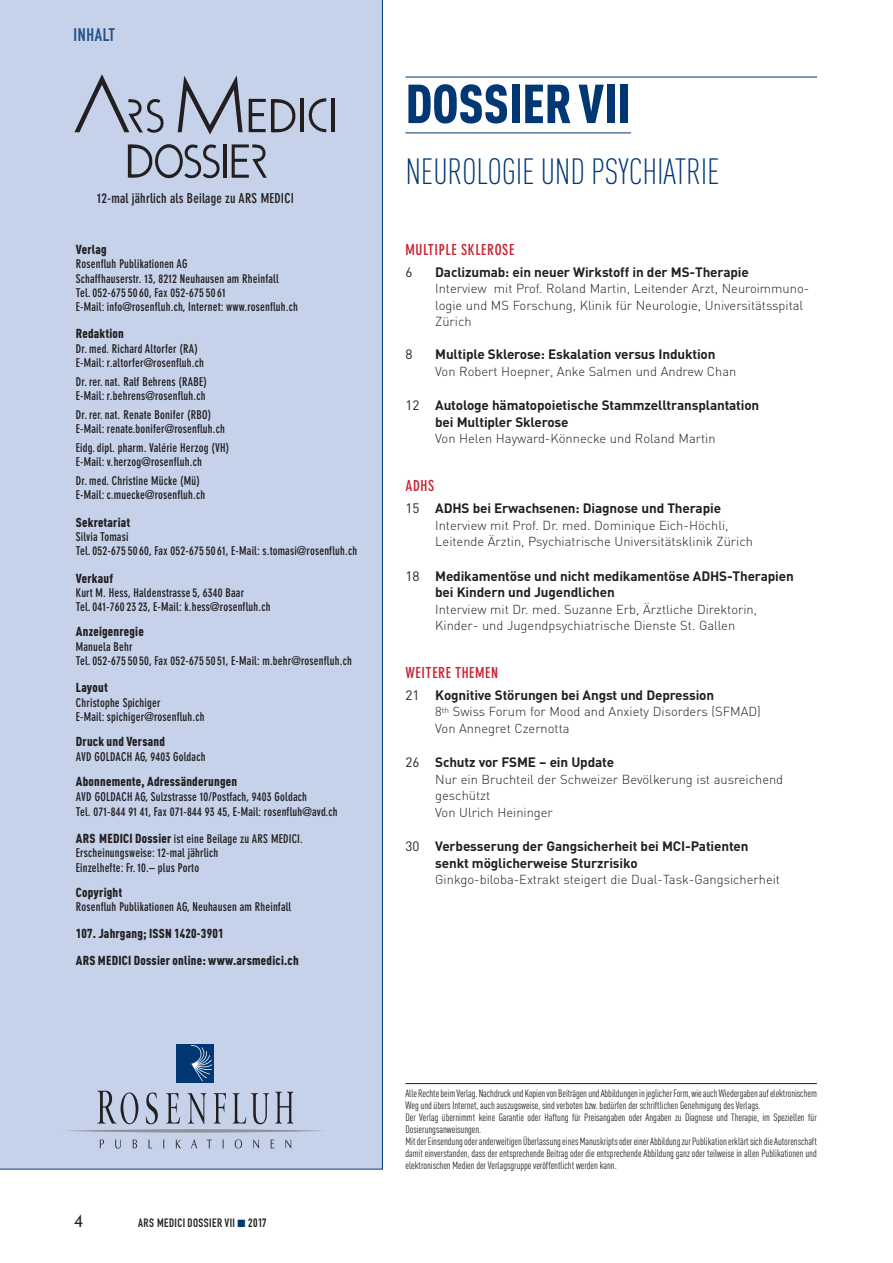
<style>
.page{position:relative;width:893px;height:1263px;background:#fff}
.page>*{position:absolute;margin:0;border:0;box-sizing:border-box;transform-origin:0 0}
.t1{font:900 54px "DIN Cond";color:#013874}
.t2{font:300 36px "DIN Cond";letter-spacing:-.005em;color:#013874}
.t3{font:18px "DIN Engschrift";letter-spacing:.035em;color:#255188}
.t4{font:300 16.5px "DIN Neuzeit Grotesk";color:#231f20}
.t5{font:700 condensed 15px "DIN Neuzeit Grotesk";letter-spacing:.04em;color:#c82434}
.t6{font:700 13.5px/16.5px "DIN";letter-spacing:-.01em;color:#231f20}
.t7{font:700 condensed 13.5px "DIN Neuzeit Grotesk";letter-spacing:.015em;color:#231f20}
.t8{font:13.5px "DIN";color:#231f20}
.t9{font:300 12.9px/16.5px "DIN";color:#231f20}
.t10{font:900 12.9px/27.2px "DIN Cond";letter-spacing:.015em;color:#231f20}
.t11{font:700 condensed 12px/14.4px "DIN Neuzeit Grotesk";letter-spacing:.015em;color:#231f20}
.t12{font:12px "DIN Engschrift";letter-spacing:.035em;color:#231f20}
.t13{font:10.5px/12px "DIN Cond";letter-spacing:-.005em;color:#231f20}
.s1{font-family:"DIN Cond";font-weight:900;font-stretch:normal;font-size:12.9px}
.s2{font-weight:400}
.s3{color:#013874}
</style>
<div class="page">
<hr style="left:405px;top:77px;width:412px;height:1px;background:#013874">
<hr style="left:405px;top:133px;width:226px;height:1px;background:#013874">
<hr style="left:405px;top:1083px;width:412px;height:1px;background:#231f20">
<div style="left:0;top:0;width:383px;height:1169px;background:#c6d2ea"></div>
<svg style="left:178px;top:76px;width:65px;height:58px;background:#9fa7ba"></svg>
<svg style="left:308px;top:98px;width:18px;height:34px"></svg>
<hr style="left:332px;top:99px;width:3px;height:33px;background:#231f20">
<hr style="left:300px;top:99px;width:4px;height:33px;background:#231f20">
<svg style="left:74px;top:74px;width:90px;height:59px;background:#acb5c9"></svg>
<svg style="left:249px;top:98px;width:47px;height:35px;background:#9198a9"></svg>
<hr style="left:224px;top:144px;width:3px;height:34px;background:#231f20">
<svg style="left:232px;top:144px;width:35px;height:34px"></svg>
<svg style="left:128px;top:144px;width:92px;height:34px;background:#969daf"></svg>
<div style="left:176px;top:1044px;width:38px;height:38px;background:#013874"></div>
<svg style="left:191px;top:1045px;width:21px;height:36px"></svg>
<svg style="left:100px;top:1139px;width:4px;height:9px"></svg>
<svg style="left:115px;top:1139px;width:6px;height:9px"></svg>
<svg style="left:133px;top:1139px;width:4px;height:9px"></svg>
<svg style="left:149px;top:1139px;width:3px;height:9px"></svg>
<svg style="left:176px;top:1139px;width:5px;height:9px"></svg>
<svg style="left:191px;top:1139px;width:6px;height:9px"></svg>
<svg style="left:207px;top:1139px;width:5px;height:9px"></svg>
<svg style="left:235px;top:1139px;width:7px;height:9px"></svg>
<svg style="left:253px;top:1139px;width:6px;height:9px"></svg>
<svg style="left:271px;top:1139px;width:3px;height:9px"></svg>
<svg style="left:286px;top:1139px;width:5px;height:9px"></svg>
<svg style="left:97px;top:1091px;width:41px;height:33px"></svg>
<svg style="left:146px;top:1092px;width:12px;height:32px"></svg>
<svg style="left:166px;top:1093px;width:14px;height:30px"></svg>
<svg style="left:188px;top:1093px;width:19px;height:31px"></svg>
<svg style="left:214px;top:1093px;width:12px;height:30px"></svg>
<svg style="left:233px;top:1093px;width:36px;height:31px"></svg>
<svg style="left:275px;top:1092px;width:18px;height:31px"></svg>
<hr style="left:64px;top:1129px;width:262px;height:3px;background:#919396;border-radius:50%">
<h3 class="t3" style="left:73px;top:28px;width:43px">INHALT</h3>
<p class="t7" style="left:97px;top:193px;width:198px">12-mal jährlich als Beilage zu ARS MEDICI</p>
<p class="t10" style="left:76px;top:237px;width:32px">Verlag</p>
<p class="t11" style="left:76px;top:258px;width:224px">Rosenfluh Publikationen AG<br>Schaffhauserstr. 13, 8212 Neuhausen am Rheinfall<br>Tel. 052-675 50 60, Fax 052-675 50 61<br>E-Mail: info@rosenfluh.ch, Internet: www.rosenfluh.ch</p>
<p class="t10" style="left:76px;top:321px;width:49px">Redaktion</p>
<p class="t11" style="left:76px;top:342px;width:130px">Dr. med. Richard Altorfer (RA)<br>E-Mail: r.altorfer@rosenfluh.ch</p>
<p class="t11" style="left:76px;top:375px;width:132px">Dr. rer. nat. Ralf Behrens (RABE)<br>E-Mail: r.behrens@rosenfluh.ch</p>
<p class="t11" style="left:76px;top:408px;width:151px">Dr. rer. nat. Renate Bonifer (RBO)<br>E-Mail: renate.bonifer@rosenfluh.ch</p>
<p class="t11" style="left:76px;top:442px;width:155px">Eidg. dipl. pharm. Valérie Herzog (VH)<br>E-Mail: v.herzog@rosenfluh.ch</p>
<p class="t11" style="left:76px;top:475px;width:131px">Dr. med. Christine Mücke (Mü)<br>E-Mail: c.muecke@rosenfluh.ch</p>
<p class="t10" style="left:76px;top:510px;width:56px">Sekretariat</p>
<p class="t11" style="left:76px;top:530px;width:283px">Silvia Tomasi<br>Tel. 052-675 50 60, Fax 052-675 50 61, E-Mail: s.tomasi@rosenfluh.ch</p>
<p class="t10" style="left:76px;top:565px;width:39px">Verkauf</p>
<p class="t11" style="left:76px;top:586px;width:196px">Kurt M. Hess, Haldenstrasse 5, 6340 Baar<br>Tel. 041-760 23 23, E-Mail: k.hess@rosenfluh.ch</p>
<p class="t10" style="left:76px;top:619px;width:69px">Anzeigenregie</p>
<p class="t11" style="left:76px;top:640px;width:277px">Manuela Behr<br>Tel. 052-675 50 50, Fax 052-675 50 51, E-Mail: m.behr@rosenfluh.ch</p>
<p class="t10" style="left:76px;top:675px;width:33px">Layout</p>
<p class="t11" style="left:76px;top:696px;width:130px">Christophe Spichiger<br>E-Mail: spichiger@rosenfluh.ch</p>
<p class="t10" style="left:76px;top:729px;width:91px">Druck und Versand</p>
<p class="t11" style="left:76px;top:750px;width:131px">AVD GOLDACH AG, 9403 Goldach</p>
<p class="t10" style="left:76px;top:768px;width:163px">Abonnemente, Adressänderungen</p>
<p class="t11" style="left:76px;top:790px;width:263px;line-height:15px">AVD GOLDACH AG, Sulzstrasse 10/Postfach, 9403 Goldach<br>Tel. 071-844 91 41, Fax 071-844 93 45, E-Mail: rosenfluh@avd.ch</p>
<p class="t11" style="left:76px;top:832px;width:229px"><span class="s1">ARS MEDICI Dossier</span> ist eine Beilage zu ARS MEDICI.<br>Erscheinungsweise: 12-mal jährlich<br>Einzelhefte: Fr. 10.– plus Porto</p>
<p class="t10" style="left:76px;top:879px;width:48px">Copyright</p>
<p class="t11" style="left:76px;top:900px;width:217px">Rosenfluh Publikationen AG, Neuhausen am Rheinfall</p>
<p class="t10" style="left:76px;top:921px;width:224px">107. Jahrgang; ISSN 1420-3901<br>ARS MEDICI Dossier online: www.arsmedici.ch</p>
<h1 class="t1" style="left:405px;top:85px;width:227px">DOSSIERVII</h1>
<h2 class="t2" style="left:405px;top:159px;width:316px">NEUROLOGIE UND PSYCHIATRIE</h2>
<p class="t5" style="left:405px;top:244px;width:110px">MULTIPLE SKLEROSE</p>
<p class="t8" style="left:405px;top:264px;width:9px">6</p>
<p class="t6" style="left:435px;top:264px;width:315px">Daclizumab: ein neuer Wirkstoff in der MS-Therapie</p>
<p class="t9" style="left:435px;top:281px;width:376px">Interview mit Prof. Roland Martin, Leitender Arzt, Neuroimmuno&shy;logie und MS Forschung, Klinik für Neurologie, Universitätsspital<br>Zürich</p>
<p class="t8" style="left:405px;top:347px;width:9px">8</p>
<p class="t6" style="left:435px;top:346px;width:282px">Multiple Sklerose: Eskalation versus Induktion</p>
<p class="t9" style="left:435px;top:363px;width:303px">Von Robert Hoepner, Anke Salmen und Andrew Chan</p>
<p class="t6" style="left:435px;top:397px;width:326px;text-indent:-30px"><span class="s2">12</span> Autologe hämatopoietische Stammzelltransplantation bei Multipler Sklerose</p>
<p class="t9" style="left:435px;top:431px;width:282px">Von Helen Hayward-Könnecke und Roland Martin</p>
<p class="t5" style="left:405px;top:480px;width:30px">ADHS</p>
<p class="t6" style="left:405px;top:500px;width:317px"><span class="s2">15</span> ADHS bei Erwachsenen: Diagnose und Therapie</p>
<p class="t9" style="left:435px;top:517px;width:319px">Interview mit Prof. Dr. med. Dominique Eich-Höchli,<br>Leitende Ärztin, Psychiatrische Universitätsklinik Zürich</p>
<p class="t6" style="left:435px;top:568px;width:360px;text-indent:-30px"><span class="s2">18</span> Medikamentöse und nicht medikamentöse ADHS-Therapien bei Kindern und Jugendlichen</p>
<p class="t9" style="left:435px;top:601px;width:323px">Interview mit Dr. med. Suzanne Erb, Ärztliche Direktorin,<br>Kinder- und Jugendpsychiatrische Dienste St. Gallen</p>
<p class="t5" style="left:405px;top:667px;width:94px">WEITERE THEMEN</p>
<p class="t6" style="left:405px;top:687px;width:310px"><span class="s2">21</span> Kognitive Störungen bei Angst und Depression</p>
<p class="t9" style="left:435px;top:704px;width:327px">8<sup>th</sup> Swiss Forum for Mood and Anxiety Disorders (SFMAD)<br>Von Annegret Czernotta</p>
<p class="t6" style="left:405px;top:754px;width:210px"><span class="s2">26</span> Schutz vor FSME – ein Update</p>
<p class="t9" style="left:435px;top:771px;width:350px">Nur ein Bruchteil der Schweizer Bevölkerung ist ausreichend geschützt<br>Von Ulrich Heininger</p>
<p class="t6" style="left:435px;top:838px;width:315px;text-indent:-30px"><span class="s2">30</span> Verbesserung der Gangsicherheit bei MCI-Patienten senkt möglicherweise Sturzrisiko</p>
<p class="t9" style="left:435px;top:872px;width:346px">Ginkgo-biloba-Extrakt steigert die Dual-Task-Gangsicherheit</p>
<h3 class="t4" style="left:74px;top:1214px;width:10px">4</h3>
<p class="t12" style="left:138px;top:1218px;width:130px">ARS MEDICI DOSSIER VII <span class="s3">■</span> 2017</p>
<p class="t13" style="left:405px;top:1088px;width:413px">Alle RechtebeimVerlag. Nachdruckund Kopienvon BeiträgenundAbbildungeninjeglicherForm,wieauchWiedergabenaufelektronischem Weg und übers Internet, auch auszugsweise, sind verboten bzw. bedürfen der schriftlichen Genehmigung des Verlags.<br>Der Verlag übernimmt keine Garantie oder Haftung für Preisangaben oder Angaben zu Diagnose und Therapie, im Speziellen für Dosierungsanweisungen.<br>MitderEinsendungoderanderweitigen ÜberlassungeinesManuskriptsodereinerAbbildungzur PublikationerklärtsichdieAutorenschaft damit einverstanden, dass der entsprechende Beitrag oder die entsprechende Abbildung ganz oder teilweise in allen Publikationen und elektronischen Medien der Verlagsgruppe veröffentlicht werden kann.</p>
</div>
